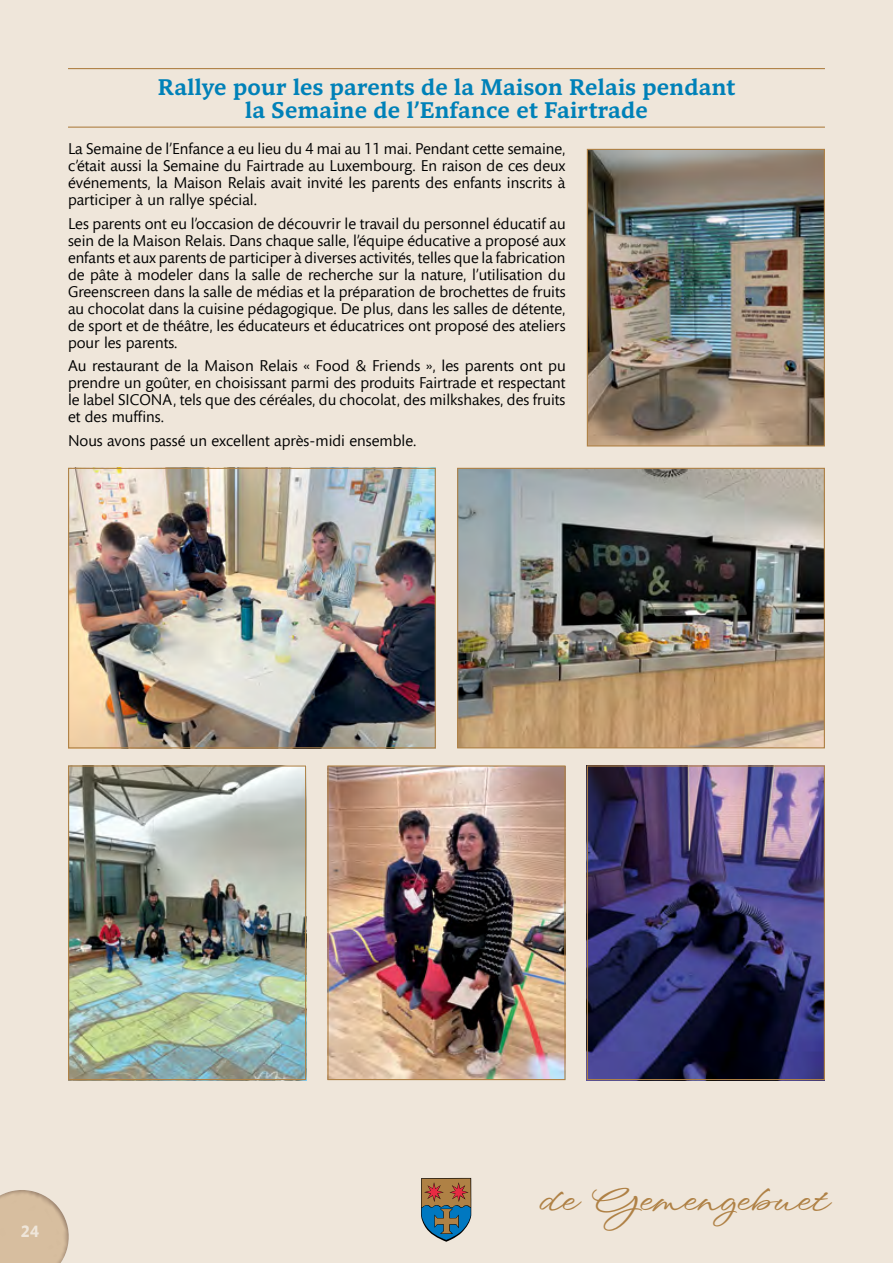
<style>
.page{position:relative;width:893px;height:1263px;background:#efe6da}
.page>*{position:absolute;margin:0;border:0;box-sizing:border-box;transform-origin:0 0}
.t1{font:500 42px "Wind Song";letter-spacing:-.015em;color:#af8145}
.t2{font:500 23.25px/23.4px "Mundo Serif";letter-spacing:.01em;color:#0081b8;text-align:center}
.t3{font:700 16.5px "Mundo Sans Pro";color:#efe6da}
.t4{font:15.75px/17px "Mundo Sans Pro";color:#000;text-align:justify}
</style>
<div class="page">
<svg style="left:421px;top:1178px;width:50px;height:64px"></svg>
<svg style="left:0;top:1190px;width:69px;height:73px"></svg>
<hr style="left:68px;top:68px;width:757px;height:1px;background:#af8145">
<hr style="left:68px;top:127px;width:757px;height:1px;background:#af8145">
<img style="left:589px;top:151px;width:234px;height:293px">
<div style="left:587px;top:149px;width:238px;height:297px;border:1px solid #af8145"></div>
<img style="left:459px;top:470px;width:364px;height:276px">
<div style="left:457px;top:468px;width:368px;height:280px;border:1px solid #af8145"></div>
<img style="left:329px;top:767px;width:235px;height:311px">
<div style="left:327px;top:765px;width:239px;height:315px;border:1px solid #af8145"></div>
<img style="left:70px;top:767px;width:234px;height:311px">
<div style="left:68px;top:765px;width:238px;height:315px;border:1px solid #af8145"></div>
<img style="left:70px;top:470px;width:364px;height:276px">
<div style="left:68px;top:468px;width:368px;height:280px;border:1px solid #af8145"></div>
<img style="left:589px;top:767px;width:234px;height:311px">
<div style="left:587px;top:765px;width:238px;height:315px;border:1px solid #af8145"></div>
<h2 class="t2" style="left:158px;top:74px;width:579px">Rallye pour les parents de la Maison Relais pendant la Semaine de l’Enfance et Fairtrade</h2>
<p class="t4" style="left:68px;top:140px;width:499px">La Semaine de l’Enfance a eu lieu du 4 mai au 11 mai. Pendant cette semaine, c’était aussi la Semaine du Fairtrade au Luxembourg. En raison de ces deux événements, la Maison Relais avait invité les parents des enfants inscrits à participer à un rallye spécial.</p>
<p class="t4" style="left:68px;top:215px;width:499px">Les parents ont eu l’occasion de découvrir le travail du personnel éducatif au sein de la Maison Relais. Dans chaque salle, l’équipe éducative a proposé aux enfants et aux parents de participer à diverses activités, telles que la fabrication de pâte à modeler dans la salle de recherche sur la nature, l’utilisation du Greenscreen dans la salle de médias et la préparation de brochettes de fruits au chocolat dans la cuisine pédagogique. De plus, dans les salles de détente, de sport et de théâtre, les éducateurs et éducatrices ont proposé des ateliers pour les parents.</p>
<p class="t4" style="left:68px;top:357px;width:499px">Au restaurant de la Maison Relais « Food &amp; Friends », les parents ont pu prendre un goûter, en choisissant parmi des produits Fairtrade et respectant le label SICONA, tels que des céréales, du chocolat, des milkshakes, des fruits et des muffins.</p>
<p class="t4" style="left:68px;top:431px;width:350px">Nous avons passé un excellent après-midi ensemble.</p>
<p class="t3" style="left:21px;top:1220px;width:20px">24</p>
<h1 class="t1" style="left:533px;top:1171px;width:291px">de Gemengebuet</h1>
</div>
